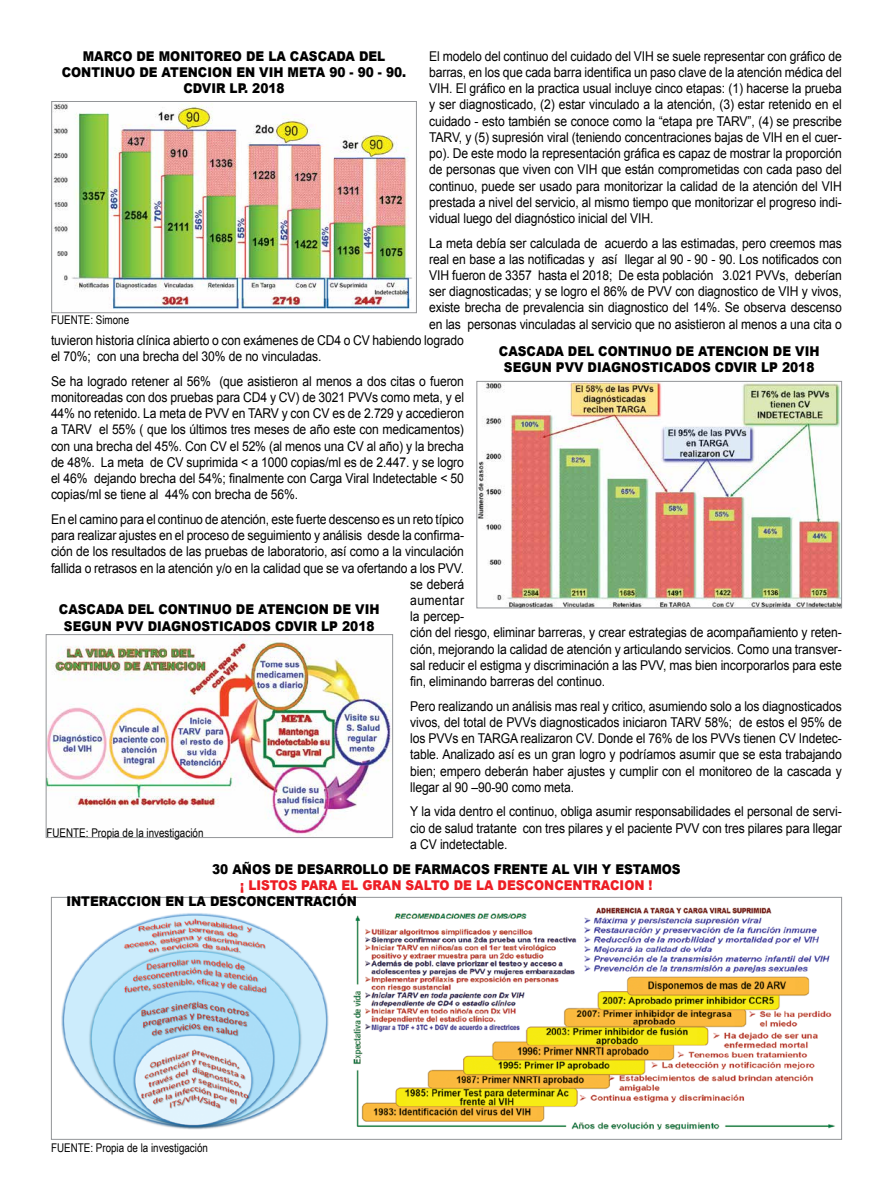
<style>
.page{position:relative;width:893px;height:1191px;background:#fff}
.page>*{position:absolute;margin:0;border:0;box-sizing:border-box;transform-origin:0 0}
.t1{font:13.5px/16.2px "Arial";letter-spacing:-.01em;color:#000;text-align:justify;scale:.9 1}
.t2{font:900 13.5px/16.2px "Arial";color:#000;text-align:center;scale:.9 1}
.t3{font:900 13.5px "Arial";color:#ed1d24;scale:.9 1}
.t4{font:13.5px "Arial";letter-spacing:.03em;color:#000;scale:.9 1}
.t5{font:12px "Arial Narrow";color:#000}
</style>
<div class="page">
<img style="left:478px;top:383px;width:362px;height:223px">
<div style="left:476px;top:381px;width:366px;height:227px;border:1px solid #939598"></div>
<img style="left:53px;top:103px;width:359px;height:206px">
<div style="left:51px;top:101px;width:366px;height:212px;border:1px solid #939598"></div>
<img style="left:48px;top:636px;width:343px;height:199px">
<div style="left:46px;top:634px;width:347px;height:204px;border:1px solid #939598"></div>
<img style="left:61px;top:907px;width:774px;height:223px">
<div style="left:51px;top:897px;width:791px;height:242px;border:1px solid #939598"></div>
<p class="t2" style="left:62px;top:48px;width:384px">MARCO DE MONITOREO DE LA CASCADA DEL<br>CONTINUO DE ATENCION EN VIH META 90 - 90 - 90.<br>CDVIR LP. 2018</p>
<p class="t1" style="left:429px;top:48px;width:460px">El modelo del continuo del cuidado del VIH se suele representar con gráfico de barras, en los que cada barra identifica un paso clave de la atención médica del VIH. El gráfico en la practica usual incluye cinco etapas: (1) hacerse la prueba y ser diagnosticado, (2) estar vinculado a la atención, (3) estar retenido en el cuidado - esto también se conoce como la “etapa pre TARV”, (4) se prescribe TARV, y (5) supresión viral (teniendo concentraciones bajas de VIH en el cuer&shy;po). De este modo la representación gráfica es capaz de mostrar la proporción de personas que viven con VIH que están comprometidas con cada paso del continuo, puede ser usado para monitorizar la calidad de la atención del VIH prestada a nivel del servicio, al mismo tiempo que monitorizar el progreso indi&shy;vidual luego del diagnóstico inicial del VIH.</p>
<p class="t1" style="left:429px;top:235px;width:460px">La meta debía ser calculada de acuerdo a las estimadas, pero creemos mas</p>
<p class="t1" style="left:429px;top:251px;width:460px">real en base a las notificadas y así llegar al 90 - 90 - 90. Los notificados con</p>
<p class="t1" style="left:429px;top:267px;width:460px">VIH fueron de 3357 hasta el 2018; De esta población 3.021 PVVs, deberían</p>
<p class="t1" style="left:429px;top:283px;width:460px">ser diagnosticadas; y se logro el 86% de PVV con diagnostico de VIH y vivos,</p>
<p class="t1" style="left:429px;top:300px;width:460px">existe brecha de prevalencia sin diagnostico del 14%. Se observa descenso</p>
<p class="t1" style="left:429px;top:316px;width:460px">en las personas vinculadas al servicio que no asistieron al menos a una cita o</p>
<p class="t1" style="left:51px;top:332px;width:460px">tuvieron historia clínica abierto o con exámenes de CD4 o CV habiendo logrado</p>
<p class="t1" style="left:51px;top:348px;width:302px">el 70%; con una brecha del 30% de no vinculadas.</p>
<p class="t1" style="left:51px;top:373px;width:460px">Se ha logrado retener al 56% (que asistieron al menos a dos citas o fueron monitoreadas con dos pruebas para CD4 y CV) de 3021 PVVs como meta, y el 44% no retenido. La meta de PVV en TARV y con CV es de 2.729 y accedieron a TARV el 55% ( que los últimos tres meses de año este con medicamentos) con una brecha del 45%. Con CV el 52% (al menos una CV al año) y la brecha de 48%. La meta de CV suprimida &lt; a 1000 copias/ml es de 2.447. y se logro el 46% dejando brecha del 54%; finalmente con Carga Viral Indetectable &lt; 50 copias/ml se tiene al 44% con brecha de 56%.</p>
<p class="t1" style="left:51px;top:511px;width:460px">En el camino para el continuo de atención, este fuerte descenso es un reto típico</p>
<p class="t1" style="left:51px;top:527px;width:460px">para realizar ajustes en el proceso de seguimiento y análisis desde la confirma-</p>
<p class="t1" style="left:51px;top:543px;width:460px">ción de los resultados de las pruebas de laboratorio, así como a la vinculación</p>
<p class="t1" style="left:51px;top:560px;width:460px">fallida o retrasos en la atención y/o en la calidad que se va ofertando a los PVV.</p>
<p class="t1" style="left:410px;top:576px;width:61px">se deberá</p>
<p class="t4" style="left:410px;top:591px;width:61px">aumentar</p>
<p class="t1" style="left:410px;top:608px;width:61px">la percep-</p>
<p class="t1" style="left:410px;top:624px;width:481px">ción del riesgo, eliminar barreras, y crear estrategias de acompañamiento y reten-</p>
<p class="t1" style="left:410px;top:641px;width:481px">ción, mejorando la calidad de atención y articulando servicios. Como una transver-</p>
<p class="t1" style="left:410px;top:657px;width:481px">sal reducir el estigma y discriminación a las PVV, mas bien incorporarlos para este</p>
<p class="t1" style="left:410px;top:673px;width:218px">fin, eliminando barreras del continuo.</p>
<p class="t1" style="left:410px;top:698px;width:481px">Pero realizando un análisis mas real y critico, asumiendo solo a los diagnosticados vivos, del total de PVVs diagnosticados iniciaron TARV 58%; de estos el 95% de los PVVs en TARGA realizaron CV. Donde el 76% de los PVVs tienen CV Indetec&shy;table. Analizado así es un gran logro y podríamos asumir que se esta trabajando bien; empero deberán haber ajustes y cumplir con el monitoreo de la cascada y llegar al 90 –90-90 como meta.</p>
<p class="t1" style="left:410px;top:803px;width:481px">Y la vida dentro el continuo, obliga asumir responsabilidades el personal de servi&shy;cio de salud tratante con tres pilares y el paciente PVV con tres pilares para llegar a CV indetectable.</p>
<p class="t5" style="left:51px;top:310px;width:80px">FUENTE: Simone</p>
<p class="t2" style="left:499px;top:343px;width:358px">CASCADA DEL CONTINUO DE ATENCION DE VIH<br>SEGUN PVV DIAGNOSTICADOS CDVIR LP 2018</p>
<p class="t2" style="left:59px;top:601px;width:358px">CASCADA DEL CONTINUO DE ATENCION DE VIH<br>SEGUN PVV DIAGNOSTICADOS CDVIR LP 2018</p>
<p class="t5" style="left:47px;top:824px;width:158px">FUENTE: Propia de la investigación</p>
<p class="t2" style="left:212px;top:861px;width:522px">30 AÑOS DE DESARROLLO DE FARMACOS FRENTE AL VIH Y ESTAMOS</p>
<p class="t3" style="left:240px;top:877px;width:460px">¡ LISTOS PARA EL GRAN SALTO DE LA DESCONCENTRACION !</p>
<p class="t2" style="left:66px;top:893px;width:324px">INTERACCION EN LA DESCONCENTRACIÓN</p>
<p class="t5" style="left:51px;top:1138px;width:158px">FUENTE: Propia de la investigación</p>
</div>
